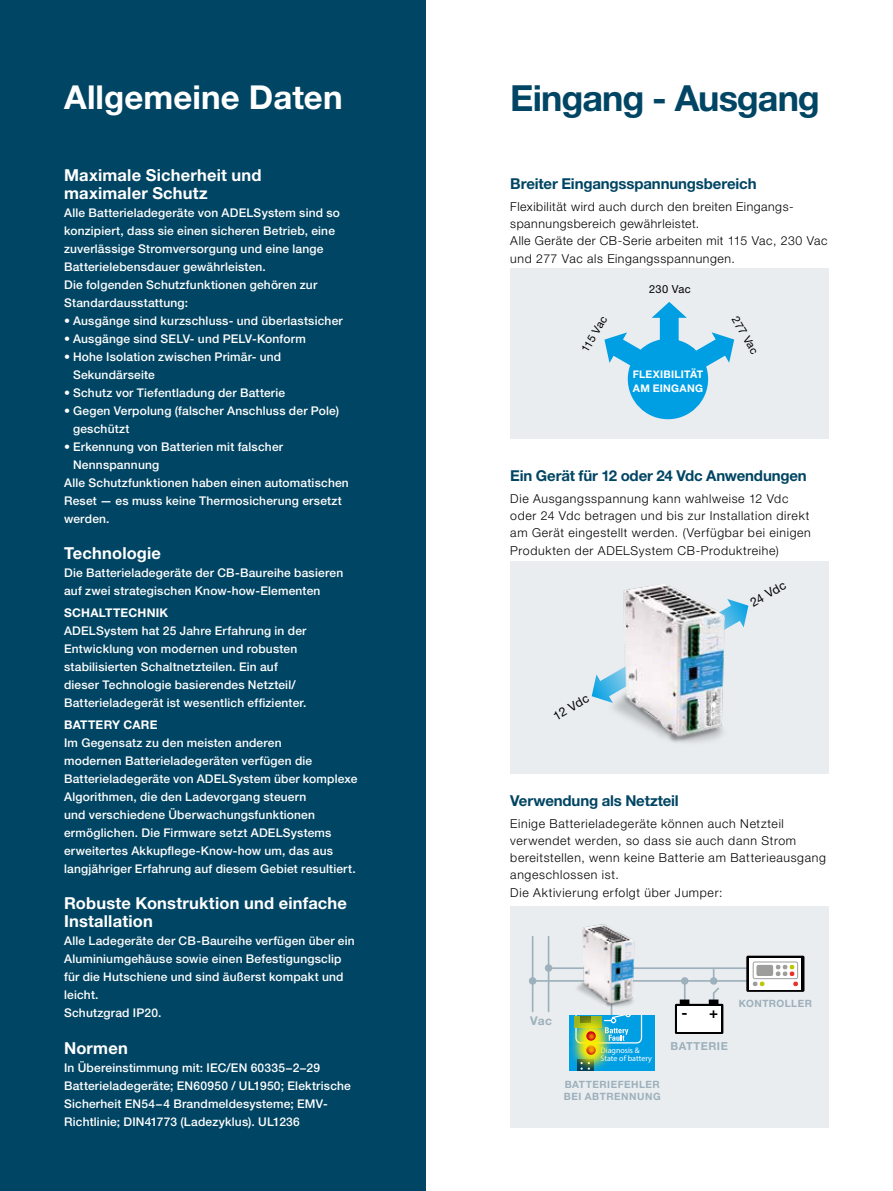
<style>
.page{position:relative;width:893px;height:1191px;background:#fff}
.page>*{position:absolute;margin:0;border:0;box-sizing:border-box;transform-origin:0 0}
.t1{font:700 36px "Helvetica Neue LT Std";letter-spacing:-.025em;color:#004563}
.t2{font:700 33px "Helvetica Neue LT Std";letter-spacing:.005em;color:#fff}
.t3{font:700 16.5px/18px "Helvetica Neue LT Std";letter-spacing:.01em;color:#fff}
.t4{font:700 15px "Helvetica Neue LT Std";letter-spacing:-.01em;color:#004563}
.t5{font:700 15px "Helvetica Neue LT Std";color:#000}
.t6{font:300 12.3px/17.2px "Helvetica Neue LT Std";letter-spacing:.05em;color:#000}
.t7{font:12.3px "Helvetica Neue LT Std";color:#000}
.t8{font:500 12px/18px "Helvetica Neue LT Std";letter-spacing:.015em;color:#fff}
.t9{font:700 12px "Helvetica Neue LT Std";letter-spacing:.02em;color:#fff}
.t10{font:700 12px "Helvetica Neue LT Std";color:#9db0bb}
.t11{font:11.1px "Helvetica Neue LT Std";letter-spacing:.03em;color:#000}
.t12{font:700 11.1px "Helvetica Neue LT Std";letter-spacing:.045em;color:#9db0bb}
.t13{font:700 10.5px/14.4px "Helvetica Neue LT Std";letter-spacing:.025em;color:#fff}
.t14{font:700 10.05px/12px "Helvetica Neue LT Std";letter-spacing:.05em;color:#9db0bb}
.t15{font:7.95px/8.2px "Myriad Pro";color:#fff}
</style>
<div class="page">
<div style="left:0;top:0;width:425px;height:1191px;background:#004563"></div>
<div style="left:510px;top:268px;width:319px;height:170px;background:#e9edf0"></div>
<div style="left:510px;top:906px;width:319px;height:221px;background:#e9edf0"></div>
<svg style="left:604px;top:302px;width:130px;height:71px"></svg>
<div style="left:628px;top:339px;width:80px;height:80px;background:#009fe3;border-radius:50%"></div>
<div style="left:510px;top:561px;width:319px;height:213px;background:#e9edf0"></div>
<svg style="left:736px;top:601px;width:12px;height:27px"></svg>
<svg style="left:592px;top:674px;width:10px;height:26px"></svg>
<img style="left:602px;top:584px;width:134px;height:159px">
<hr style="left:684px;top:979px;width:2px;height:20px;background:#9db0bb">
<div style="left:681px;top:977px;width:7px;height:7px;background:#9db0bb;border-radius:50%"></div>
<svg style="left:712px;top:987px;width:7px;height:16px"></svg>
<hr style="left:548px;top:967px;width:232px;height:2px;background:#9db0bb">
<hr style="left:532px;top:936px;width:1px;height:75px;background:#9db0bb">
<hr style="left:548px;top:936px;width:1px;height:75px;background:#9db0bb">
<div style="left:545px;top:964px;width:7px;height:7px;background:#9db0bb;border-radius:50%"></div>
<div style="left:529px;top:977px;width:7px;height:7px;background:#9db0bb;border-radius:50%"></div>
<hr style="left:532px;top:980px;width:248px;height:1px;background:#9db0bb">
<svg style="left:746px;top:955px;width:58px;height:36px"></svg>
<div style="left:749px;top:958px;width:52px;height:31px;background:#fff"></div>
<div style="left:753px;top:961px;width:45px;height:18px;border:1px solid #9d9d9c;border-radius:2px"></div>
<div style="left:756px;top:965px;width:17px;height:11px;background:#9d9d9c;border-radius:2px"></div>
<svg style="left:753px;top:981px;width:11px;height:5px"></svg>
<svg style="left:776px;top:965px;width:22px;height:21px"></svg>
<svg style="left:675px;top:1003px;width:48px;height:31px"></svg>
<div style="left:678px;top:1006px;width:43px;height:25px;background:#fff"></div>
<div style="left:680px;top:999px;width:9px;height:6px;background:#000"></div>
<div style="left:709px;top:999px;width:9px;height:6px;background:#000"></div>
<hr style="left:611px;top:1002px;width:1px;height:41px;background:#9db0bb">
<div style="left:570px;top:1015px;width:85px;height:56px;background:#009fe3"></div>
<svg style="left:573px;top:1058px;width:36px;height:13px"></svg>
<svg style="left:571px;top:1016px;width:40px;height:42px"></svg>
<svg style="left:575px;top:1015px;width:68px;height:39px"></svg>
<div style="left:710px;top:977px;width:7px;height:7px;background:#9db0bb;border-radius:50%"></div>
<img style="left:568px;top:924px;width:82px;height:88px">
<h2 class="t2" style="left:64px;top:76px;width:280px">Allgemeine Daten</h2>
<h3 class="t3" style="left:64px;top:165px;width:199px">Maximale Sicherheit und maximaler Schutz</h3>
<p class="t8" style="left:64px;top:203px;width:277px">Alle Batterieladegeräte von ADELSystem sind so konzipiert, dass sie einen sicheren Betrieb, eine zuverlässige Stromversorgung und eine lange Batterielebensdauer gewährleisten.<br>Die folgenden Schutzfunktionen gehören zur Standardausstattung:</p>
<p class="t8" style="left:64px;top:311px;width:280px">• Ausgänge sind kurzschluss- und überlastsicher</p>
<p class="t8" style="left:64px;top:329px;width:243px">• Ausgänge sind SELV- und PELV-Konform</p>
<p class="t8" style="left:73px;top:347px;width:210px;text-indent:-9px">• Hohe Isolation zwischen Primär- und<br>Sekundärseite</p>
<p class="t8" style="left:64px;top:383px;width:223px">• Schutz vor Tiefentladung der Batterie</p>
<p class="t8" style="left:73px;top:401px;width:268px;text-indent:-9px">• Gegen Verpolung (falscher Anschluss der Pole) geschützt</p>
<p class="t8" style="left:64px;top:437px;width:221px">• Erkennung von Batterien mit falscher</p>
<p class="t8" style="left:73px;top:455px;width:88px">Nennspannung</p>
<p class="t8" style="left:64px;top:473px;width:286px">Alle Schutzfunktionen haben einen automatischen</p>
<p class="t8" style="left:64px;top:491px;width:279px">Reset — es muss keine Thermosicherung ersetzt</p>
<p class="t8" style="left:64px;top:509px;width:47px">werden.</p>
<h3 class="t3" style="left:64px;top:543px;width:98px">Technologie</h3>
<p class="t8" style="left:64px;top:563px;width:281px">Die Batterieladegeräte der CB-Baureihe basieren auf zwei strategischen Know-how-Elementen</p>
<p class="t9" style="left:64px;top:605px;width:106px">SCHALTTECHNIK</p>
<p class="t8" style="left:64px;top:621px;width:244px">ADELSystem hat 25 Jahre Erfahrung in der Entwicklung von modernen und robusten stabilisierten Schaltnetzteilen. Ein auf dieser Technologie basierendes Netzteil/ Batterieladegerät ist wesentlich effizienter.</p>
<p class="t9" style="left:64px;top:717px;width:95px">BATTERY CARE</p>
<p class="t8" style="left:64px;top:734px;width:295px">Im Gegensatz zu den meisten anderen<br>modernen Batterieladegeräten verfügen die Batterieladegeräte von ADELSystem über komplexe Algorithmen, die den Ladevorgang steuern<br>und verschiedene Überwachungsfunktionen ermöglichen. Die Firmware setzt ADELSystems erweitertes Akkupflege-Know-how um, das aus langjähriger Erfahrung auf diesem Gebiet resultiert.</p>
<h3 class="t3" style="left:64px;top:894px;width:284px">Robuste Konstruktion und einfache<br>Installation</h3>
<p class="t8" style="left:64px;top:932px;width:292px">Alle Ladegeräte der CB-Baureihe verfügen über ein Aluminiumgehäuse sowie einen Befestigungsclip für die Hutschiene und sind äußerst kompakt und leicht.<br>Schutzgrad IP20.</p>
<h3 class="t3" style="left:64px;top:1038px;width:65px">Normen</h3>
<p class="t8" style="left:64px;top:1058px;width:288px">In Übereinstimmung mit: IEC/EN 60335−2−29<br>Batterieladegeräte; EN60950 / UL1950; Elektrische Sicherheit EN54−4 Brandmeldesysteme; EMV-Richtlinie; DIN41773 (Ladezyklus). UL1236</p>
<h1 class="t1" style="left:510px;top:76px;width:311px">Eingang - Ausgang</h1>
<p class="t4" style="left:510px;top:175px;width:248px">Breiter Eingangsspannungsbereich</p>
<p class="t6" style="left:510px;top:198px;width:319px">Flexibilität wird auch durch den breiten Eingangs&shy;spannungsbereich gewährleistet.<br>Alle Geräte der CB-Serie arbeiten mit 115 Vac, 230 Vac und 277 Vac als Eingangsspannungen.</p>
<p class="t11" style="left:578px;top:348px;width:42px;rotate:-60deg">115 Vac</p>
<p class="t11" style="left:649px;top:282px;width:43px">230 Vac</p>
<p class="t13" style="left:633px;top:366px;width:72px">FLEXIBILITÄT<br>AM EINGANG</p>
<p class="t11" style="left:741px;top:314px;width:43px;rotate:60deg">277 Vac</p>
<p class="t4" style="left:510px;top:466px;width:298px">Ein Gerät für 12 oder 24 Vdc Anwendungen</p>
<p class="t6" style="left:510px;top:489px;width:302px">Die Ausgangsspannung kann wahlweise 12 Vdc oder 24 Vdc betragen und bis zur Installation direkt am Gerät eingestellt werden. (Verfügbar bei einigen Produkten der ADELSystem CB-Produktreihe)</p>
<p class="t7" style="left:747px;top:597px;width:41px;rotate:-30deg">24 Vdc</p>
<p class="t7" style="left:551px;top:710px;width:40px;rotate:-30deg">12 Vdc</p>
<p class="t4" style="left:510px;top:791px;width:170px">Verwendung als Netzteil</p>
<p class="t6" style="left:510px;top:814px;width:317px">Einige Batterieladegeräte können auch Netzteil verwendet werden, so dass sie auch dann Strom bereitstellen, wenn keine Batterie am Batterieausgang angeschlossen ist.<br>Die Aktivierung erfolgt über Jumper:</p>
<p class="t10" style="left:530px;top:1013px;width:23px">Vac</p>
<p class="t15" style="left:600px;top:1046px;width:53px">Diagnosis &amp;<br>State of battery</p>
<p class="t14" style="left:564px;top:1078px;width:98px">BATTERIEFEHLER<br>BEI ABTRENNUNG</p>
<p class="t5" style="left:681px;top:1003px;width:38px">- +</p>
<p class="t12" style="left:670px;top:1039px;width:59px">BATTERIE</p>
<p class="t14" style="left:739px;top:997px;width:75px">KONTROLLER</p>
</div>
